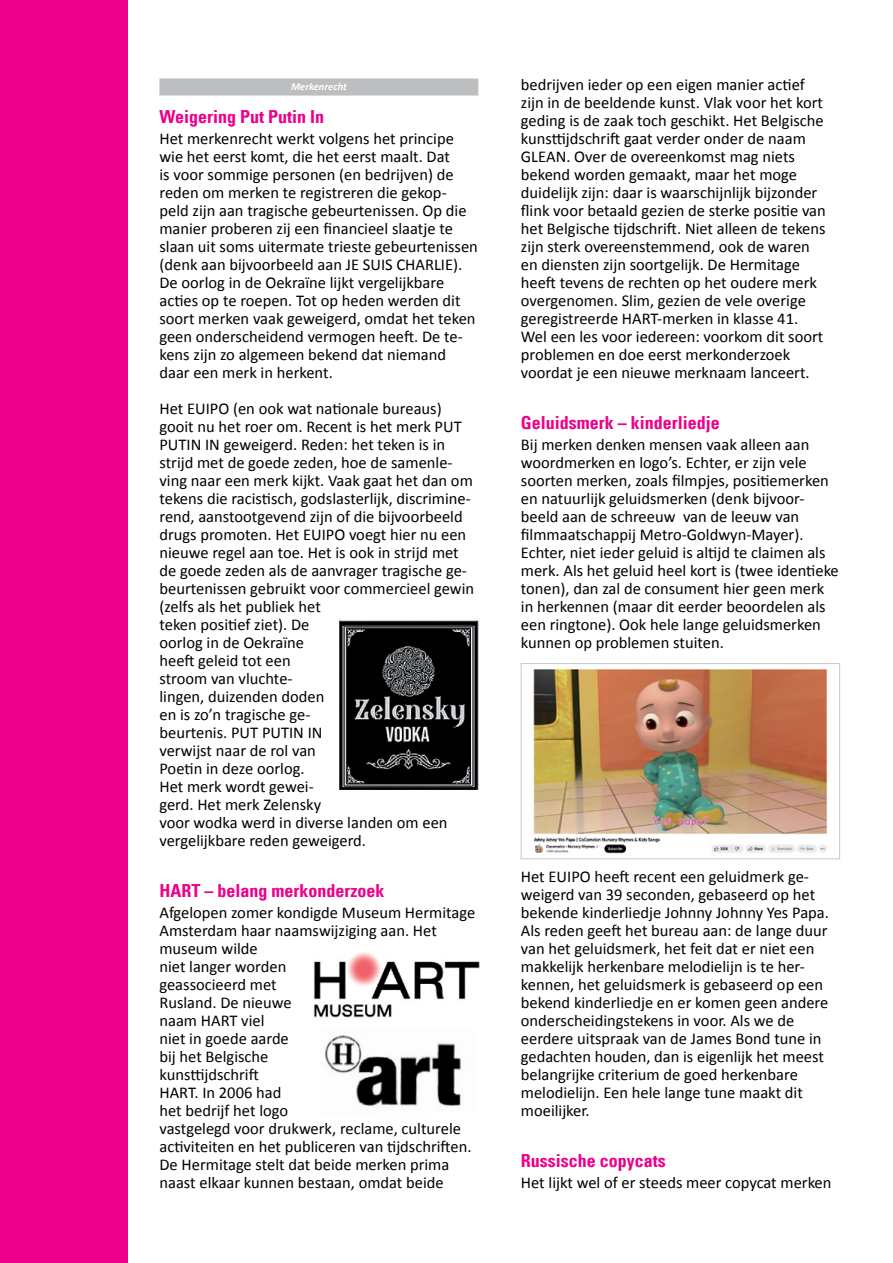
<style>
.page{position:relative;width:893px;height:1263px;background:#fff}
.page>*{position:absolute;margin:0;border:0;box-sizing:border-box;transform-origin:0 0}
.t1{font:700 condensed 18px "Univers LT";color:#ec008c}
.t2{font:16.5px/18px "Calibri";color:#000}
.t3{font:italic 700 10.5px "Calibri";color:#fff}
</style>
<div class="page">
<div style="left:159px;top:79px;width:319px;height:17px;background:#bcbec0"></div>
<div style="left:0;top:0;width:128px;height:1263px;background:#ec008c"></div>
<img style="left:339px;top:619px;width:139px;height:171px">
<img style="left:325px;top:1035px;width:136px;height:72px">
<img style="left:314px;top:952px;width:166px;height:66px">
<img style="left:533px;top:669px;width:295px;height:185px">
<div style="left:521px;top:663px;width:319px;height:196px;border:1px solid #c7c8ca"></div>
<p class="t3" style="left:291px;top:79px;width:57px">Merkenrecht</p>
<p class="t1" style="left:159px;top:106px;width:166px">Weigering Put Putin In</p>
<p class="t2" style="left:159px;top:129px;width:320px">Het merkenrecht werkt volgens het principe wie het eerst komt, die het eerst maalt. Dat<br>is voor sommige personen (en bedrijven) de reden om merken te registreren die gekop&shy;peld zijn aan tragische gebeurtenissen. Op die manier proberen zij een financieel slaatje te slaan uit soms uitermate trieste gebeurtenissen (denk aan bijvoorbeeld aan JE SUIS CHARLIE).<br>De oorlog in de Oekraïne lijkt vergelijkbare acties op te roepen. Tot op heden werden dit soort merken vaak geweigerd, omdat het teken geen onderscheidend vermogen heeft. De te&shy;kens zijn zo algemeen bekend dat niemand daar een merk in herkent.</p>
<p class="t2" style="left:159px;top:399px;width:316px">Het EUIPO (en ook wat nationale bureaus) gooit nu het roer om. Recent is het merk PUT PUTIN IN geweigerd. Reden: het teken is in strijd met de goede zeden, hoe de samenle&shy;ving naar een merk kijkt. Vaak gaat het dan om tekens die racistisch, godslasterlijk, discrimine&shy;rend, aanstootgevend zijn of die bijvoorbeeld drugs promoten. Het EUIPO voegt hier nu een nieuwe regel aan toe. Het is ook in strijd met de goede zeden als de aanvrager tragische ge&shy;beurtenissen gebruikt voor commercieel gewin (zelfs als het publiek het<br>teken positief ziet). De<br>oorlog in de Oekraïne<br>heeft geleid tot een<br>stroom van vluchte-<br>lingen, duizenden doden<br>en is zo’n tragische ge-<br>beurtenis. PUT PUTIN IN<br>verwijst naar de rol van<br>Poetin in deze oorlog.<br>Het merk wordt gewei-<br>gerd. Het merk Zelensky<br>voor wodka werd in diverse landen om een vergelijkbare reden geweigerd.</p>
<p class="t1" style="left:159px;top:880px;width:226px">HART – belang merkonderzoek</p>
<p class="t2" style="left:159px;top:903px;width:317px">Afgelopen zomer kondigde Museum Hermitage<br>Amsterdam haar naamswijziging aan. Het museum wilde<br>niet langer worden<br>geassocieerd met<br>Rusland. De nieuwe<br>naam HART viel<br>niet in goede aarde<br>bij het Belgische<br>kunsttijdschrift<br>HART. In 2006 had<br>het bedrijf het logo<br>vastgelegd voor drukwerk, reclame, culturele activiteiten en het publiceren van tijdschriften.<br>De Hermitage stelt dat beide merken prima naast elkaar kunnen bestaan, omdat beide</p>
<p class="t2" style="left:521px;top:75px;width:306px">bedrijven ieder op een eigen manier actief zijn in de beeldende kunst. Vlak voor het kort geding is de zaak toch geschikt. Het Belgische kunsttijdschrift gaat verder onder de naam GLEAN. Over de overeenkomst mag niets bekend worden gemaakt, maar het moge duidelijk zijn: daar is waarschijnlijk bijzonder flink voor betaald gezien de sterke positie van het Belgische tijdschrift. Niet alleen de tekens zijn sterk overeenstemmend, ook de waren en diensten zijn soortgelijk. De Hermitage heeft tevens de rechten op het oudere merk overgenomen. Slim, gezien de vele overige geregistreerde HART-merken in klasse 41.<br>Wel een les voor iedereen: voorkom dit soort problemen en doe eerst merkonderzoek voordat je een nieuwe merknaam lanceert.</p>
<p class="t1" style="left:521px;top:412px;width:200px">Geluidsmerk – kinderliedje</p>
<p class="t2" style="left:521px;top:435px;width:319px">Bij merken denken mensen vaak alleen aan woordmerken en logo’s. Echter, er zijn vele soorten merken, zoals filmpjes, positiemerken en natuurlijk geluidsmerken (denk bijvoor&shy;beeld aan de schreeuw van de leeuw van filmmaatschappij Metro-Goldwyn-Mayer).<br>Echter, niet ieder geluid is altijd te claimen als merk. Als het geluid heel kort is (twee identieke tonen), dan zal de consument hier geen merk in herkennen (maar dit eerder beoordelen als een ringtone). Ook hele lange geluidsmerken kunnen op problemen stuiten.</p>
<p class="t2" style="left:521px;top:867px;width:310px">Het EUIPO heeft recent een geluidmerk ge&shy;weigerd van 39 seconden, gebaseerd op het bekende kinderliedje Johnny Johnny Yes Papa.<br>Als reden geeft het bureau aan: de lange duur van het geluidsmerk, het feit dat er niet een makkelijk herkenbare melodielijn is te her&shy;kennen, het geluidsmerk is gebaseerd op een bekend kinderliedje en er komen geen andere onderscheidingstekens in voor. Als we de eerdere uitspraak van de James Bond tune in gedachten houden, dan is eigenlijk het meest belangrijke criterium de goed herkenbare melodielijn. Een hele lange tune maakt dit moeilijker.</p>
<p class="t1" style="left:521px;top:1150px;width:146px">Russische copycats</p>
<p class="t2" style="left:521px;top:1173px;width:312px">Het lijkt wel of er steeds meer copycat merken</p>
</div>
